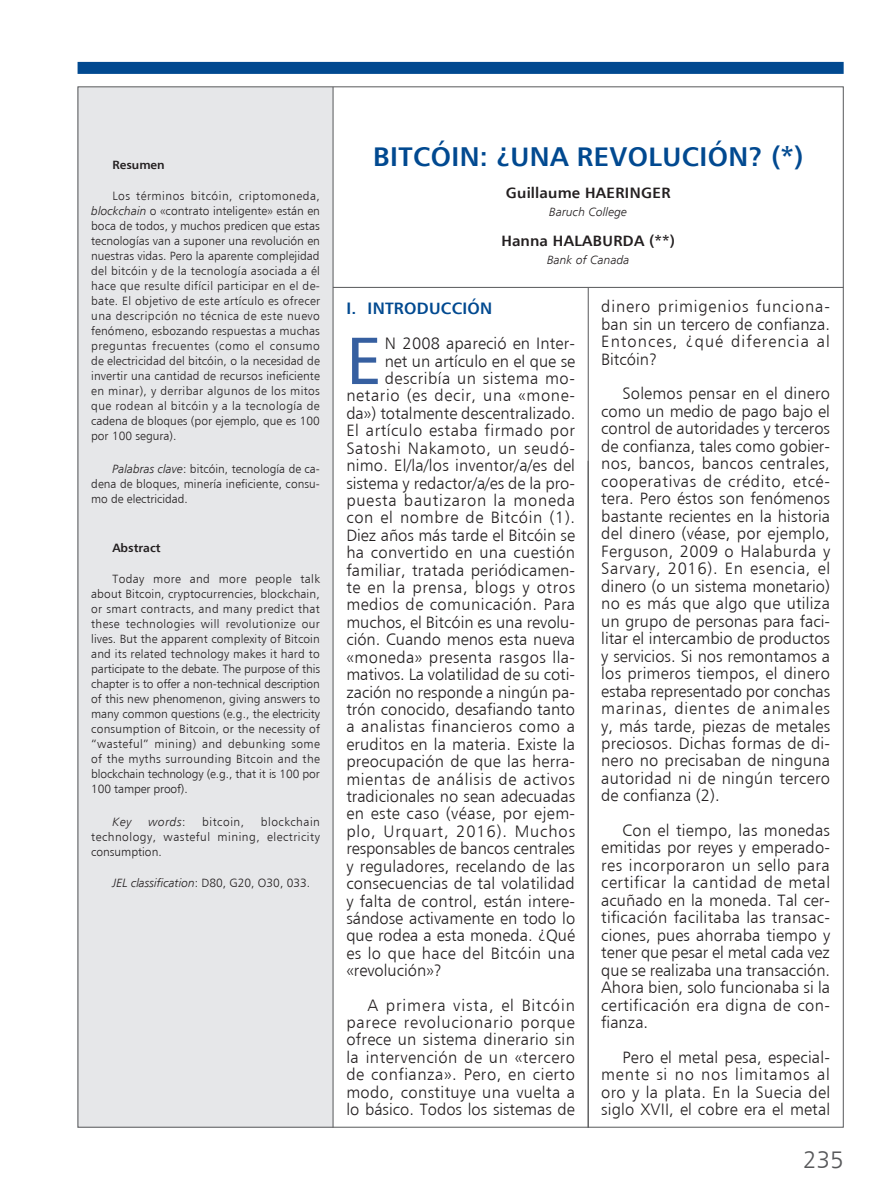
<style>
.page{position:relative;width:894px;height:1193px;background:#fff}
.page>*{position:absolute;margin:0;border:0;box-sizing:border-box;transform-origin:0 0}
.t1{font:66.6px "Humanist 777 BT Roman B";color:#365fa0}
.t2{font:27px "Humanist 777 BT Bold B";letter-spacing:.015em;color:#014990}
.t3{font:24px "Humanist 777 BT Light B";color:#57585a}
.t4{font:16.5px/17.4px "Humanist 777 BT Light B";letter-spacing:.015em;color:#231f20;text-align:justify}
.t5{font:16.5px "Humanist 777 BT Light B";letter-spacing:.04em;color:#231f20}
.t6{font:16.5px "Humanist 777 BT Light B";letter-spacing:-.005em;color:#231f20}
.t7{font:16.5px "Humanist 777 BT Light B";letter-spacing:.035em;color:#231f20}
.t8{font:16.5px "Humanist 777 BT Light B";letter-spacing:.045em;color:#231f20}
.t9{font:16.5px "Humanist 777 BT Light B";letter-spacing:.055em;color:#231f20}
.CAB_1{font:16.5px "Humanist 777 BT Bold B";letter-spacing:.015em;color:#014990}
.t10{font:15px "Humanist 777 BT Bold B";letter-spacing:.025em;color:#231f20}
.t11{font:12px/15px "Humanist 777 BT Light B";color:#231f20;text-align:justify}
.t12{font:12px "Humanist 777 BT Light Italic B";letter-spacing:.01em;color:#231f20}
.t13{font:12px "Humanist 777 BT Bold B";color:#231f20}
.t14{font:12px "Humanist 777 BT Light B";letter-spacing:.04em;color:#231f20}
.s1{font-family:"Humanist 777 BT Light Italic B"}
.s2{font-family:"Humanist 777 BT Light B"}
</style>
<div class="page">
<div style="left:78px;top:87px;width:255px;height:1040px;background:#e6e7e9"></div>
<div style="left:77px;top:62px;width:766px;height:12px;background:#014990"></div>
<hr style="left:332px;top:87px;width:1px;height:1040px;background:#57585a">
<hr style="left:587px;top:288px;width:1px;height:839px;background:#57585a">
<hr style="left:333px;top:287px;width:510px;height:1px;background:#57585a">
<p class="t13" style="left:112px;top:158px;width:54px">Resumen</p>
<p class="t11" style="left:91px;top:188px;width:230px;text-indent:21px">Los términos bitcóin, criptomoneda, <span class="s1">blockchain</span> o «contrato inteligente» están en boca de todos, y muchos predicen que estas tecnologías van a suponer una revolución en nuestras vidas. Pero la aparente complejidad del bitcóin y de la tecnología asociada a él hace que resulte difícil participar en el de&shy;bate. El objetivo de este artículo es ofrecer una descripción no técnica de este nuevo fenómeno, esbozando respuestas a muchas preguntas frecuentes (como el consumo de electricidad del bitcóin, o la necesidad de invertir una cantidad de recursos ineficiente en minar), y derribar algunos de los mitos que rodean al bitcóin y a la tecnología de cadena de bloques (por ejemplo, que es 100 por 100 segura).</p>
<p class="t11" style="left:91px;top:461px;width:230px;text-indent:21px"><span class="s1">Palabras clave</span>: bitcóin, tecnología de ca&shy;dena de bloques, minería ineficiente, consu&shy;mo de electricidad.</p>
<p class="t13" style="left:112px;top:540px;width:50px">Abstract</p>
<p class="t11" style="left:91px;top:571px;width:230px;text-indent:21px">Today more and more people talk about Bitcoin, cryptocurrencies, blockchain, or smart contracts, and many predict that these technologies will revolutionize our lives. But the apparent complexity of Bitcoin and its related technology makes it hard to participate to the debate. The purpose of this chapter is to offer a non-technical description of this new phenomenon, giving answers to many common questions (e.g., the electricity consumption of Bitcoin, or the necessity of “wasteful” mining) and debunking some of the myths surrounding Bitcoin and the blockchain technology (e.g., that it is 100 por 100 tamper proof).</p>
<p class="t12" style="left:112px;top:814px;width:21px">Key</p>
<p class="t12" style="left:148px;top:814px;width:39px">words<span class="s2">:</span></p>
<p class="t14" style="left:202px;top:814px;width:43px">bitcoin,</p>
<p class="t11" style="left:91px;top:814px;width:230px;text-indent:169px">blockchain technology, wasteful mining, electricity consumption.</p>
<p class="t12" style="left:112px;top:875px;width:199px">JEL classification<span class="s2">: D80, G20, O30, 033.</span></p>
<p class="t2" style="left:373px;top:139px;width:431px">BITCÓIN: ¿UNA REVOLUCIÓN? (*)</p>
<p class="t10" style="left:505px;top:183px;width:166px">Guillaume HAERINGER</p>
<p class="t12" style="left:549px;top:205px;width:79px">Baruch College</p>
<p class="t10" style="left:501px;top:231px;width:175px">Hanna HALABURDA (**)</p>
<p class="t12" style="left:547px;top:252px;width:84px">Bank of Canada</p>
<p class="t4" style="left:601px;top:298px;width:230px">dinero primigenios funciona&shy;ban sin un tercero de confianza.<br>Entonces, ¿qué diferencia al Bitcóin?</p>
<p class="t4" style="left:601px;top:385px;width:230px;text-indent:21px">Solemos pensar en el dinero como un medio de pago bajo el control de autoridades y terceros de confianza, tales como gobier&shy;nos, bancos, bancos centrales, cooperativas de crédito, etcé&shy;tera. Pero éstos son fenómenos bastante recientes en la historia del dinero (véase, por ejemplo, Ferguson, 2009 o Halaburda y Sarvary, 2016). En esencia, el dinero (o un sistema monetario) no es más que algo que utiliza un grupo de personas para faci&shy;litar el intercambio de productos y servicios. Si nos remontamos a los primeros tiempos, el dinero estaba representado por conchas marinas, dientes de animales y, más tarde, piezas de metales preciosos. Dichas formas de di&shy;nero no precisaban de ninguna autoridad ni de ningún tercero de confianza (2).</p>
<p class="t4" style="left:601px;top:821px;width:230px;text-indent:21px">Con el tiempo, las monedas emitidas por reyes y emperado&shy;res incorporaron un sello para certificar la cantidad de metal acuñado en la moneda. Tal cer&shy;tificación facilitaba las transac&shy;ciones, pues ahorraba tiempo y tener que pesar el metal cada vez que se realizaba una transacción.<br>Ahora bien, solo funcionaba si la certificación era digna de con&shy;fianza.</p>
<p class="t4" style="left:601px;top:1047px;width:230px;text-indent:21px">Pero el metal pesa, especial&shy;mente si no nos limitamos al oro y la plata. En la Suecia del siglo XVII, el cobre era el metal</p>
<p class="CAB_1" style="left:346px;top:298px;width:147px">I. INTRODUCCIÓN</p>
<p class="t1" style="left:346px;top:319px;width:37px">E</p>
<p class="t4" style="left:384px;top:334px;width:192px">N 2008 apareció en Inter-</p>
<p class="t4" style="left:384px;top:352px;width:192px">net un artículo en el que se</p>
<p class="t4" style="left:384px;top:369px;width:192px">describía un sistema mo-</p>
<p class="t5" style="left:346px;top:385px;width:230px">netario (es decir, una «mone-</p>
<p class="t4" style="left:346px;top:404px;width:230px">da») totalmente descentralizado.</p>
<p class="t7" style="left:346px;top:420px;width:230px">El artículo estaba firmado por</p>
<p class="t5" style="left:346px;top:438px;width:230px">Satoshi Nakamoto, un seudó-</p>
<p class="t4" style="left:346px;top:456px;width:230px">nimo. El/la/los inventor/a/es del</p>
<p class="t4" style="left:346px;top:474px;width:230px">sistema y redactor/a/es de la pro-</p>
<p class="t8" style="left:346px;top:490px;width:230px">puesta bautizaron la moneda</p>
<p class="t5" style="left:346px;top:507px;width:230px">con el nombre de Bitcóin (1).</p>
<p class="t4" style="left:346px;top:526px;width:230px">Diez años más tarde el Bitcóin se</p>
<p class="t4" style="left:346px;top:543px;width:230px">ha convertido en una cuestión</p>
<p class="t4" style="left:346px;top:561px;width:230px">familiar, tratada periódicamen-</p>
<p class="t5" style="left:346px;top:577px;width:230px">te en la prensa, blogs y otros</p>
<p class="t4" style="left:346px;top:595px;width:230px">medios de comunicación. Para</p>
<p class="t4" style="left:346px;top:613px;width:230px">muchos, el Bitcóin es una revolu-</p>
<p class="t4" style="left:346px;top:630px;width:230px">ción. Cuando menos esta nueva</p>
<p class="t4" style="left:346px;top:648px;width:230px">«moneda» presenta rasgos lla-</p>
<p class="t6" style="left:346px;top:664px;width:230px">mativos. La volatilidad de su coti-</p>
<p class="t4" style="left:346px;top:683px;width:230px">zación no responde a ningún pa-</p>
<p class="t4" style="left:346px;top:700px;width:230px">trón conocido, desafiando tanto</p>
<p class="t4" style="left:346px;top:717px;width:230px">a analistas financieros como a</p>
<p class="t4" style="left:346px;top:735px;width:230px">eruditos en la materia. Existe la</p>
<p class="t4" style="left:346px;top:752px;width:230px">preocupación de que las herra-</p>
<p class="t5" style="left:346px;top:768px;width:230px">mientas de análisis de activos</p>
<p class="t4" style="left:346px;top:787px;width:230px">tradicionales no sean adecuadas</p>
<p class="t4" style="left:346px;top:804px;width:230px">en este caso (véase, por ejem-</p>
<p class="t9" style="left:346px;top:821px;width:230px">plo, Urquart, 2016). Muchos</p>
<p class="t6" style="left:346px;top:838px;width:230px">responsables de bancos centrales</p>
<p class="t4" style="left:346px;top:857px;width:230px">y reguladores, recelando de las</p>
<p class="t4" style="left:346px;top:874px;width:230px">consecuencias de tal volatilidad</p>
<p class="t4" style="left:346px;top:891px;width:230px">y falta de control, están intere-</p>
<p class="t4" style="left:346px;top:909px;width:230px">sándose activamente en todo lo</p>
<p class="t4" style="left:346px;top:926px;width:230px">que rodea a esta moneda. ¿Qué</p>
<p class="t4" style="left:346px;top:944px;width:230px">es lo que hace del Bitcóin una</p>
<p class="t4" style="left:346px;top:961px;width:97px">«revolución»?</p>
<p class="t4" style="left:346px;top:995px;width:230px;text-indent:21px">A primera vista, el Bitcóin parece revolucionario porque ofrece un sistema dinerario sin la intervención de un «tercero de confianza». Pero, en cierto modo, constituye una vuelta a lo básico. Todos los sistemas de</p>
<p class="t3" style="left:803px;top:1144px;width:42px">235</p>
</div>
